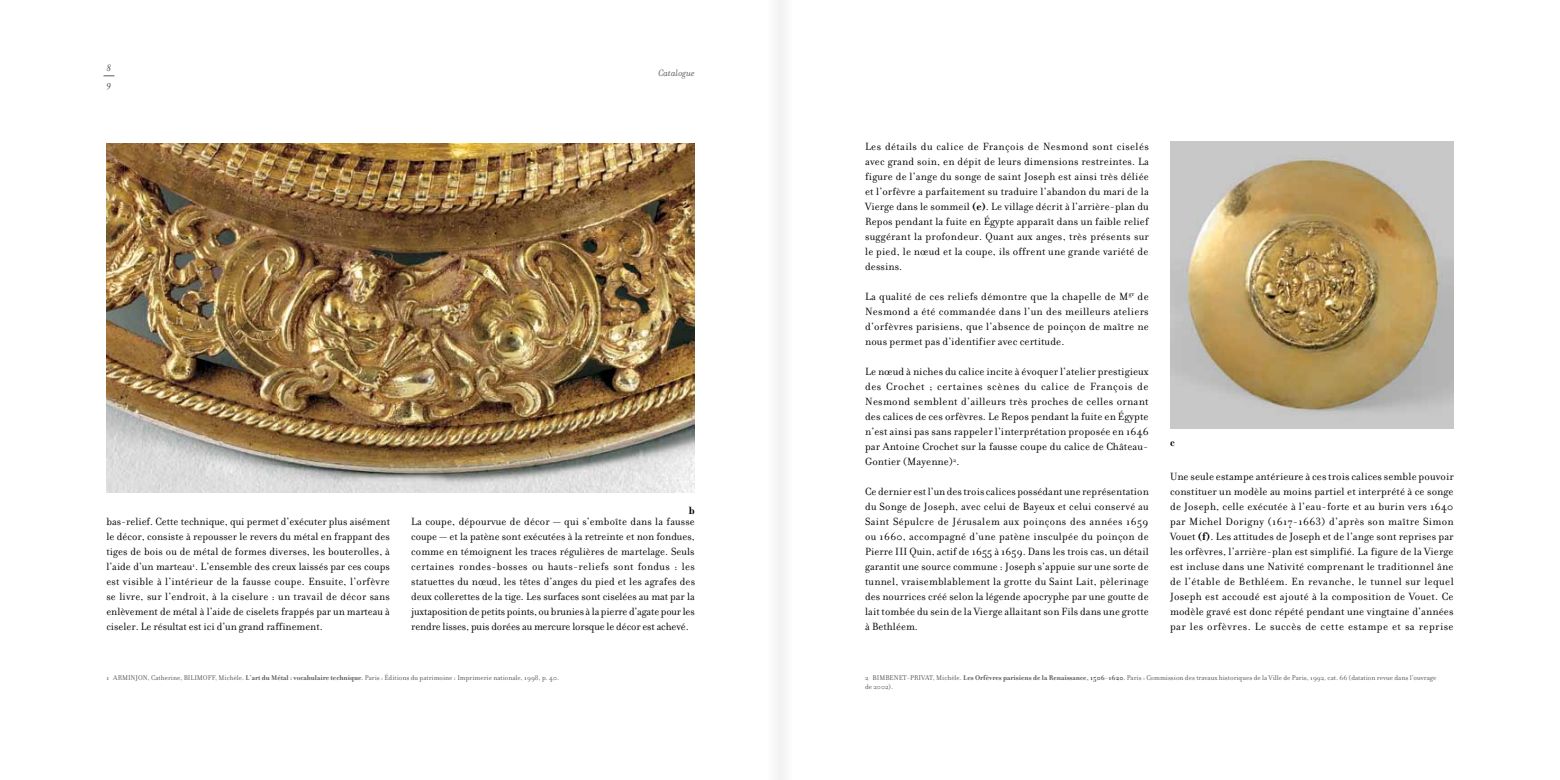
<style>
.page{position:relative;width:1560px;height:780px;background:#fff}
.page>*{position:absolute;margin:0;border:0;box-sizing:border-box;transform-origin:0 0}
.t1{font:11.25px/15px "Filosofia";letter-spacing:.01em;color:#000;text-align:justify}
.t2{font:700 11.25px "Filosofia";color:#000}
.t3{font:italic 10px "Filosofia";color:#58595b}
.t4{font:italic 10px/16.4px "Filosofia";color:#414042}
.t5{font:7.5px/9px "Filosofia";color:#58595b}
.s1{font-weight:700}
</style>
<div class="page">
<img style="left:106px;top:144px;width:588px;height:348px">
<img style="left:1170px;top:142px;width:283px;height:286px">
<div style="left:767px;top:0;width:25px;height:780px;background:#f6f7f7"></div>
<p class="t4" style="left:107px;top:60px;width:6px">8<br>9</p>
<p class="t3" style="left:658px;top:67px;width:38px">Catalogue</p>
<p class="t1" style="left:865px;top:139px;width:285px">Les détails du calice de François de Nesmond sont ciselés avec grand soin, en dépit de leurs dimensions restreintes. La figure de l’ange du songe de saint Joseph est ainsi très déliée et l’orfèvre a parfaitement su traduire l’abandon du mari de la Vierge dans le sommeil <span class="s1">(e)</span>. Le village décrit à l’arrière-plan du Repos pendant la fuite en Égypte apparaît dans un faible relief suggérant la profondeur. Quant aux anges, très présents sur le pied, le nœud et la coupe, ils offrent une grande variété de dessins.</p>
<p class="t1" style="left:865px;top:289px;width:285px">La qualité de ces reliefs démontre que la chapelle de M<sup>gr</sup> de Nesmond a été commandée dans l’un des meilleurs ateliers d’orfèvres parisiens, que l’absence de poinçon de maître ne nous permet pas d’identifier avec certitude.</p>
<p class="t1" style="left:865px;top:364px;width:285px">Le nœud à niches du calice incite à évoquer l’atelier prestigieux des Crochet ; certaines scènes du calice de François de Nesmond semblent d’ailleurs très proches de celles ornant des calices de ces orfèvres. Le Repos pendant la fuite en Égypte n’est ainsi pas sans rappeler l’interprétation proposée en 1646 par Antoine Crochet sur la fausse coupe du calice de Château-Gontier (Mayenne)<sup>2</sup>.</p>
<p class="t1" style="left:865px;top:484px;width:285px">Ce dernier est l’un des trois calices possédant une représentation du Songe de Joseph, avec celui de Bayeux et celui conservé au Saint Sépulcre de Jérusalem aux poinçons des années 1659 ou 1660, accompagné d’une patène insculpée du poinçon de Pierre III Quin, actif de 1655 à 1659. Dans les trois cas, un détail garantit une source commune : Joseph s’appuie sur une sorte de tunnel, vraisemblablement la grotte du Saint Lait, pèlerinage des nourrices créé selon la légende apocryphe par une goutte de lait tombée du sein de la Vierge allaitant son Fils dans une grotte à Bethléem.</p>
<p class="t2" style="left:1169px;top:436px;width:6px">c</p>
<p class="t1" style="left:1169px;top:469px;width:285px">Une seule estampe antérieure à ces trois calices semble pouvoir constituer un modèle au moins partiel et interprété à ce songe de Joseph, celle exécutée à l’eau-forte et au burin vers 1640 par Michel Dorigny (1617-1663) d’après son maître Simon Vouet <span class="s1">(f)</span>. Les attitudes de Joseph et de l’ange sont reprises par les orfèvres, l’arrière-plan est simplifié. La figure de la Vierge est incluse dans une Nativité comprenant le traditionnel âne de l’étable de Bethléem. En revanche, le tunnel sur lequel Joseph est accoudé est ajouté à la composition de Vouet. Ce modèle gravé est donc répété pendant une vingtaine d’années par les orfèvres. Le succès de cette estampe et sa reprise</p>
<p class="t2" style="left:689px;top:504px;width:7px">b</p>
<p class="t1" style="left:106px;top:514px;width:285px">bas-relief. Cette technique, qui permet d’exécuter plus aisément le décor, consiste à repousser le revers du métal en frappant des tiges de bois ou de métal de formes diverses, les bouterolles, à l’aide d’un marteau<sup>1</sup>. L’ensemble des creux laissés par ces coups est visible à l’intérieur de la fausse coupe. Ensuite, l’orfèvre se livre, sur l’endroit, à la ciselure : un travail de décor sans enlèvement de métal à l’aide de ciselets frappés par un marteau à ciseler. Le résultat est ici d’un grand raffinement.</p>
<p class="t1" style="left:411px;top:514px;width:285px">La coupe, dépourvue de décor — qui s’emboîte dans la fausse coupe — et la patène sont exécutées à la retreinte et non fondues, comme en témoignent les traces régulières de martelage. Seuls certaines rondes-bosses ou hauts-reliefs sont fondus : les statuettes du nœud, les têtes d’anges du pied et les agrafes des deux collerettes de la tige. Les surfaces sont ciselées au mat par la juxtaposition de petits points, ou brunies à la pierre d’agate pour les rendre lisses, puis dorées au mercure lorsque le décor est achevé.</p>
<p class="t5" style="left:106px;top:673px;width:454px">1 ARMINJON, Catherine, BILIMOFF, Michèle. <span class="s1">L’art du Métal : vocabulaire technique</span>. Paris : Éditions du patrimoine : Imprimerie nationale, 1998, p. 40.</p>
<p class="t5" style="left:865px;top:673px;width:572px">2 BIMBENET-PRIVAT, Michèle. <span class="s1">Les Orfèvres parisiens de la Renaissance, 1506-1620</span>. Paris : Commission des travaux historiques de la Ville de Paris, 1992, cat. 66 (datation revue dans l’ouvrage de 2002).</p>
</div>
